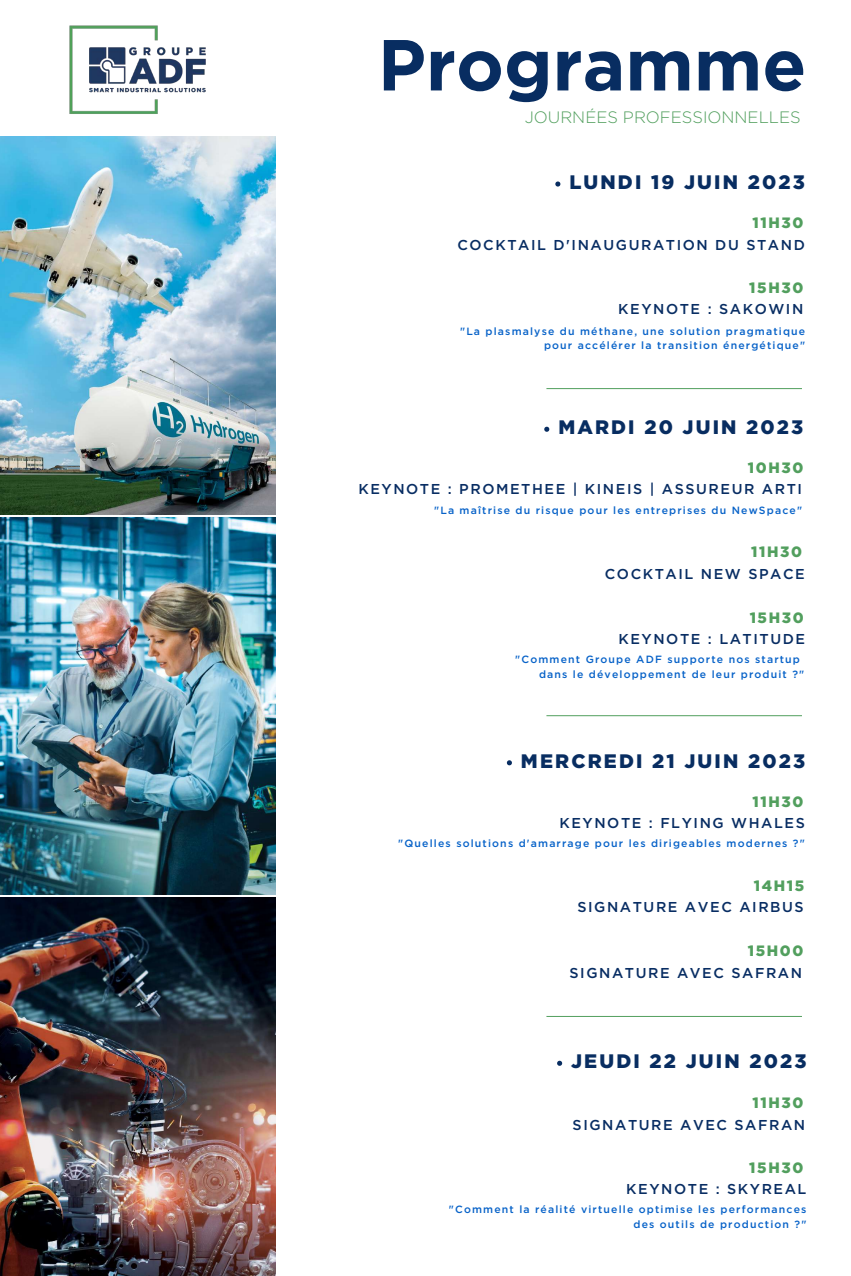
<style>
.page{position:relative;width:851px;height:1276px;background:#fff}
.page>*{position:absolute;margin:0;border:0;box-sizing:border-box;transform-origin:0 0}
.t1{font:700 72px "Gotham";color:#082d61}
.t2{font:900 19.5px "Gotham";letter-spacing:.11em;color:#082d61}
.t3{font:300 16.5px "Gotham";color:#529f5e}
.t4{font:900 15px "Gotham";letter-spacing:.11em;color:#529f5e}
.t5{font:500 14.33px "Gotham";letter-spacing:.11em;color:#082d63}
.t6{font:500 10.5px/14.9px "Gotham";letter-spacing:.11em;color:#0762c8;text-align:right}
</style>
<div class="page">
<img style="left:0;top:136px;width:276px;height:378px">
<img style="left:0;top:517px;width:276px;height:378px">
<img style="left:0;top:898px;width:276px;height:378px">
<hr style="left:546px;top:388px;width:256px;height:1px;background:#529f5e">
<hr style="left:546px;top:715px;width:256px;height:1px;background:#529f5e">
<hr style="left:546px;top:1016px;width:256px;height:1px;background:#529f5e">
<img style="left:17px;top:25px;width:242px;height:130px">
<svg style="left:555px;top:181px;width:5px;height:6px"></svg>
<svg style="left:544px;top:427px;width:5px;height:5px"></svg>
<svg style="left:507px;top:760px;width:5px;height:5px"></svg>
<svg style="left:557px;top:1061px;width:5px;height:5px"></svg>
<h1 class="t1" style="left:378px;top:33px;width:430px">Programme</h1>
<h3 class="t3" style="left:524px;top:110px;width:277px">JOURNÉES PROFESSIONNELLES</h3>
<h2 class="t2" style="left:569px;top:173px;width:237px">LUNDI 19 JUIN 2023</h2>
<h3 class="t4" style="left:752px;top:216px;width:52px">11H30</h3>
<h3 class="t5" style="left:457px;top:238px;width:349px">COCKTAIL D'INAUGURATION DU STAND</h3>
<h3 class="t4" style="left:749px;top:281px;width:56px">15H30</h3>
<h3 class="t5" style="left:618px;top:302px;width:187px">KEYNOTE : SAKOWIN</h3>
<p class="t6" style="left:460px;top:324px;width:346px">"La plasmalyse du méthane, une solution pragmatique pour accélérer la transition énergétique"</p>
<h2 class="t2" style="left:558px;top:418px;width:246px">MARDI 20 JUIN 2023</h2>
<h3 class="t4" style="left:747px;top:461px;width:57px">10H30</h3>
<h3 class="t5" style="left:358px;top:483px;width:445px">KEYNOTE : PROMETHEE | KINEIS | ASSUREUR ARTI</h3>
<p class="t6" style="left:434px;top:503px;width:369px">"La maîtrise du risque pour les entreprises du NewSpace"</p>
<h3 class="t4" style="left:751px;top:545px;width:52px">11H30</h3>
<h3 class="t5" style="left:604px;top:568px;width:201px">COCKTAIL NEW SPACE</h3>
<h3 class="t4" style="left:749px;top:610px;width:56px">15H30</h3>
<h3 class="t5" style="left:618px;top:632px;width:188px">KEYNOTE : LATITUDE</h3>
<p class="t6" style="left:539px;top:652px;width:267px;text-align:left;text-indent:-24px">"Comment Groupe ADF supporte nos startup dans le développement de leur produit ?"</p>
<h2 class="t2" style="left:521px;top:752px;width:286px">MERCREDI 21 JUIN 2023</h2>
<h3 class="t4" style="left:752px;top:795px;width:52px">11H30</h3>
<h3 class="t5" style="left:559px;top:816px;width:247px">KEYNOTE : FLYING WHALES</h3>
<p class="t6" style="left:398px;top:836px;width:408px">"Quelles solutions d'amarrage pour les dirigeables modernes ?"</p>
<h3 class="t4" style="left:753px;top:879px;width:52px">14H15</h3>
<h3 class="t5" style="left:577px;top:900px;width:228px">SIGNATURE AVEC AIRBUS</h3>
<h3 class="t4" style="left:747px;top:944px;width:57px">15H00</h3>
<h3 class="t5" style="left:569px;top:966px;width:234px">SIGNATURE AVEC SAFRAN</h3>
<h2 class="t2" style="left:571px;top:1052px;width:237px">JEUDI 22 JUIN 2023</h2>
<h3 class="t4" style="left:752px;top:1096px;width:52px">11H30</h3>
<h3 class="t5" style="left:572px;top:1118px;width:234px">SIGNATURE AVEC SAFRAN</h3>
<h3 class="t4" style="left:749px;top:1161px;width:56px">15H30</h3>
<h3 class="t5" style="left:626px;top:1182px;width:182px">KEYNOTE : SKYREAL</h3>
<p class="t6" style="left:449px;top:1202px;width:359px">"Comment la réalité virtuelle optimise les performances des outils de production ?"</p>
</div>
